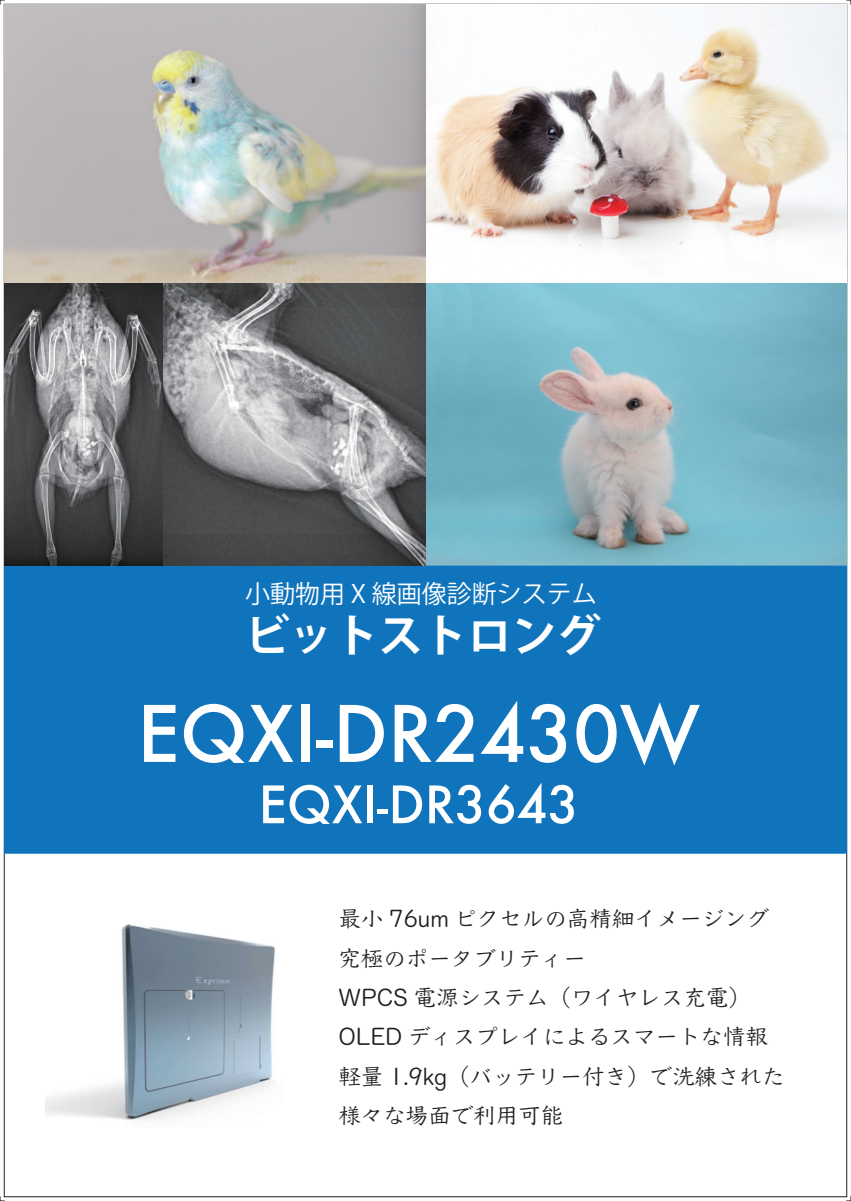
<style>
.page{position:relative;width:851px;height:1201px;background:#fff}
.page>*{position:absolute;margin:0;border:0;box-sizing:border-box;transform-origin:0 0}
.t1{font:500 75.6px "Futura";color:#fff}
.t2{font:500 50.15px "Futura";color:#fff}
.t3{font:700 44.5px "Koz Go Pro";color:#fff}
.t4{font:25px "Koz Go Pr 6 N";color:#fff}
.t5{font:500 22.5px/39.4px "Yu Kyo Yoko";color:#231f20}
</style>
<div class="page">
<img style="left:45px;top:924px;width:230px;height:197px">
<svg style="left:846px;top:1196px;width:5px;height:5px"></svg>
<img style="left:425px;top:4px;width:421px;height:561px">
<img style="left:4px;top:4px;width:421px;height:279px">
<div style="left:4px;top:565px;width:842px;height:288px;background:#1074bc"></div>
<img style="left:4px;top:283px;width:159px;height:282px">
<img style="left:163px;top:283px;width:262px;height:282px">
<p class="t4" style="left:245px;top:580px;width:353px">小動物用 X 線画像診断システム</p>
<h3 class="t3" style="left:245px;top:606px;width:357px">ビットストロング</h3>
<h1 class="t1" style="left:137px;top:682px;width:564px">EQXI-DR2430W</h1>
<h2 class="t2" style="left:258px;top:770px;width:321px">EQXI-DR3643</h2>
<p class="t5" style="left:338px;top:899px;width:447px">最小 76um ピクセルの高精細イメージング究極のポータブリティー<br>WPCS 電源システム（ワイヤレス充電）<br>OLED ディスプレイによるスマートな情報軽量 1.9kg（バッテリー付き）で洗練された様々な場面で利用可能</p>
</div>
